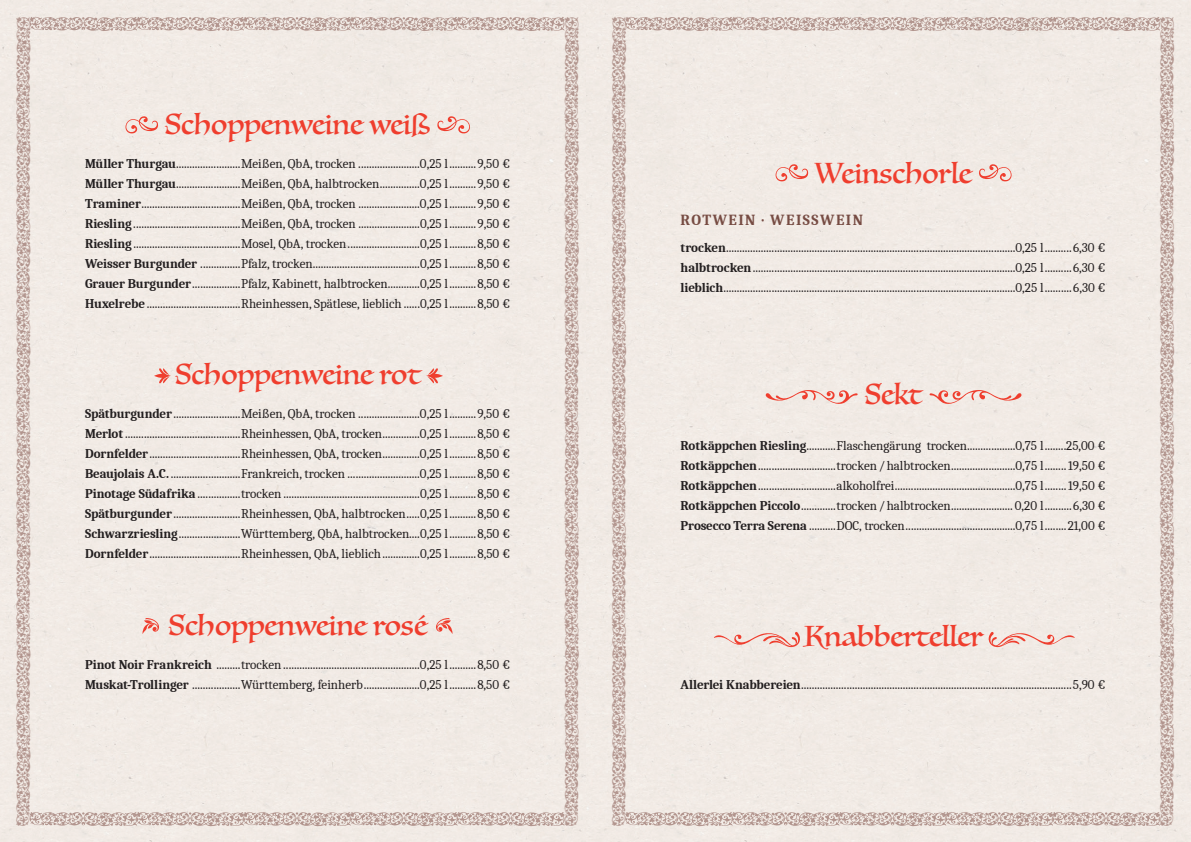
<style>
.page{position:relative;width:1191px;height:842px;background:#fff}
.page>*{position:absolute;margin:0;border:0;box-sizing:border-box;transform-origin:0 0}
.t1{font:28px "Luminari";color:#ef3e2e}
.t2{font:700 15px "Caladea";letter-spacing:.1em;color:#774c43}
.t3{font:13px/20px "Caladea";color:#231f20;text-align:justify}
.s1{font-weight:700}
</style>
<div class="page">
<div style="left:587px;top:0;width:604px;height:842px;background:#f1eae5"></div>
<div style="left:16px;top:17px;width:563px;height:809px;background:#f1eae5"></div>
<div style="left:612px;top:17px;width:562px;height:809px;background:#f1eae5"></div>
<h1 class="t1" style="left:165px;top:100px;width:267px">Schoppenweine weiß</h1>
<p class="t3" style="left:85px;top:153px;width:427px"><span class="s1">Müller Thurgau</span>........................Meißen, QbA, trocken .......................0,25 l..........9,50 € <span class="s1">Müller Thurgau</span>........................Meißen, QbA, halbtrocken...............0,25 l..........9,50 € <span class="s1">Traminer</span>.....................................Meißen, QbA, trocken .......................0,25 l..........9,50 € <span class="s1">Riesling</span> ........................................Meißen, QbA, trocken .......................0,25 l..........9,50 € <span class="s1">Riesling</span> ........................................Mosel, QbA, trocken...........................0,25 l..........8,50 € <span class="s1">Weisser Burgunder</span> ...............Pfalz, trocken........................................0,25 l..........8,50 € <span class="s1">Grauer Burgunder</span>..................Pfalz, Kabinett, halbtrocken............0,25 l..........8,50 € <span class="s1">Huxelrebe</span>...................................Rheinhessen, Spätlese, lieblich ......0,25 l..........8,50 €</p>
<h1 class="t1" style="left:175px;top:351px;width:247px">Schoppenweine rot</h1>
<p class="t3" style="left:85px;top:404px;width:427px"><span class="s1">Spätburgunder</span> .........................Meißen, QbA, trocken .......................0,25 l..........9,50 € <span class="s1">Merlot</span> ...........................................Rheinhessen, QbA, trocken..............0,25 l..........8,50 € <span class="s1">Dornfelder</span>..................................Rheinhessen, QbA, trocken..............0,25 l..........8,50 € <span class="s1">Beaujolais A.C.</span> ..........................Frankreich, trocken ...........................0,25 l..........8,50 € <span class="s1">Pinotage Südafrika</span> ................trocken...................................................0,25 l..........8,50 € <span class="s1">Spätburgunder</span> .........................Rheinhessen, QbA, halbtrocken.....0,25 l..........8,50 € <span class="s1">Schwarzriesling</span>.......................Württemberg, QbA, halbtrocken....0,25 l..........8,50 € <span class="s1">Dornfelder</span>..................................Rheinhessen, QbA, lieblich..............0,25 l..........8,50 €</p>
<h1 class="t1" style="left:169px;top:601px;width:260px">Schoppenweine rosé</h1>
<p class="t3" style="left:85px;top:654px;width:427px"><span class="s1">Pinot Noir Frankreich</span> .........trocken...................................................0,25 l..........8,50 €<br><span class="s1">Muskat-Trollinger</span> ..................Württemberg, feinherb.....................0,25 l..........8,50 €</p>
<h1 class="t1" style="left:814px;top:149px;width:159px">Weinschorle</h1>
<p class="t2" style="left:680px;top:210px;width:184px">ROTWEIN · WEISSWEIN</p>
<p class="t3" style="left:680px;top:237px;width:427px"><span class="s1">trocken</span>............................................................................................................0,25 l..........6,30 € <span class="s1">halbtrocken</span>..................................................................................................0,25 l..........6,30 € <span class="s1">lieblich</span>.............................................................................................................0,25 l..........6,30 €</p>
<h1 class="t1" style="left:864px;top:370px;width:58px">Sekt</h1>
<p class="t3" style="left:680px;top:435px;width:427px"><span class="s1">Rotkäppchen Riesling</span>...........Flaschengärung trocken..................0,75 l........25,00 € <span class="s1">Rotkäppchen</span>.............................trocken/halbtrocken........................0,75 l........19,50 € <span class="s1">Rotkäppchen</span>.............................alkoholfrei.............................................0,75 l........19,50 € <span class="s1">Rotkäppchen Piccolo</span>.............trocken/halbtrocken....................... 0,20 l..........6,30 € <span class="s1">Prosecco Terra Serena</span> ..........DOC, trocken.........................................0,75 l........21,00 €</p>
<h1 class="t1" style="left:803px;top:613px;width:181px">Knabberteller</h1>
<p class="t3" style="left:680px;top:674px;width:427px"><span class="s1">Allerlei Knabbereien</span>.....................................................................................................5,90 €</p>
</div>
